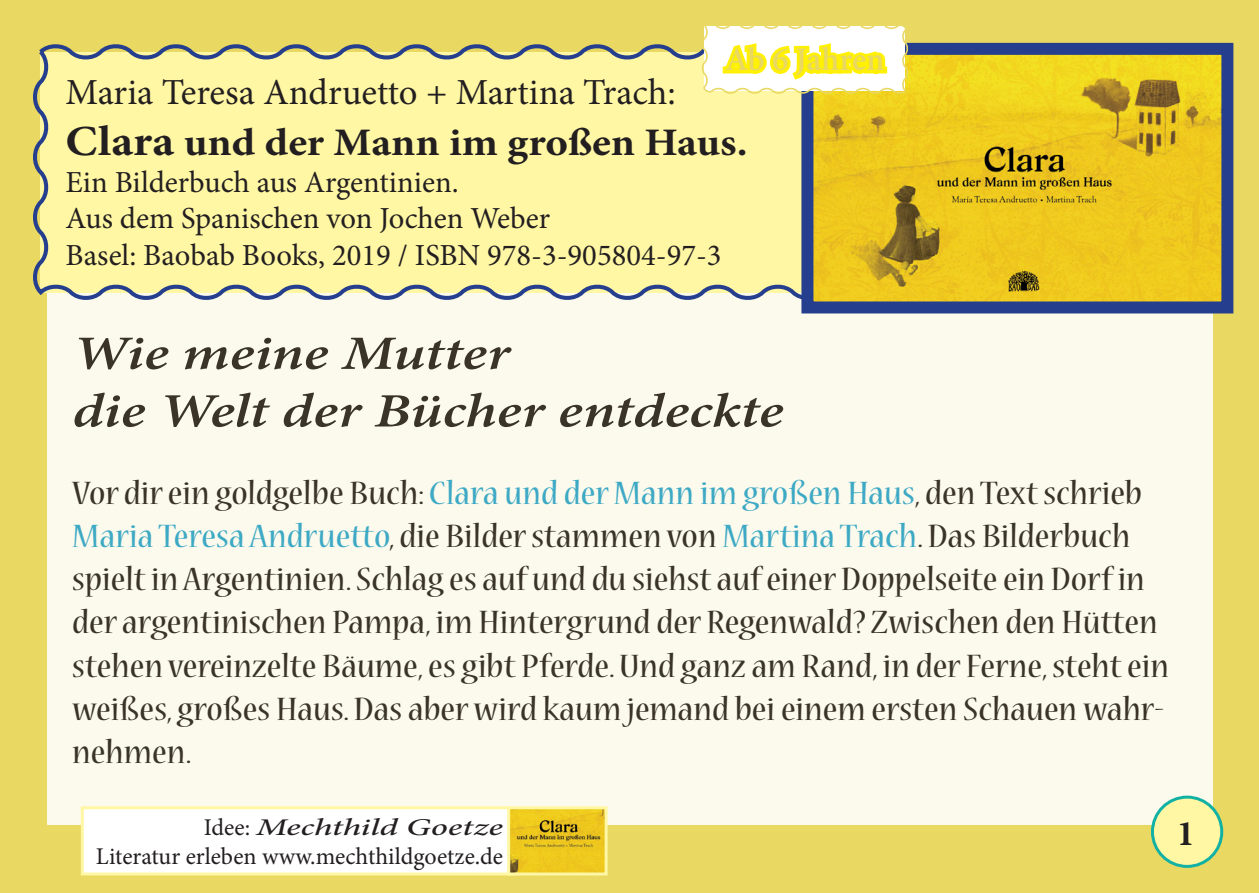
<style>
.page{position:relative;width:1259px;height:893px;background:#e9d862}
.page>*{position:absolute;margin:0;border:0;box-sizing:border-box;transform-origin:0 0}
.t1{font:italic 600 48px/57.6px "Minion Pro";letter-spacing:-.005em;color:#231f20;scale:1.25 1}
.t2{font:700 39px "Minion Pro";letter-spacing:-.005em;color:#231f20;scale:1.1 1}
.t3{font:36.6px "Minion Pro";color:#231f20}
.t4{font:condensed 36px/43.2px "Nueva Std";color:#231f20;scale:1.25 1}
.t5{font:700 36px "Minion Pro";color:#231f20}
.t6{font:600 33px "Minion Pro";letter-spacing:-.005em;color:#e9d862}
.t7{font:30.6px/36.6px "Minion Pro";color:#231f20}
.t8{font:24px/28.8px "Minion Pro";color:#231f20;text-align:right}
.s1{font-size:42.9px}
.s2{color:#29a4d2}
.s3{font-weight:500;font-style:italic}
</style>
<div class="page">
<div style="left:47px;top:68px;width:1165px;height:757px;background:#fcfaed"></div>
<div style="left:1152px;top:797px;width:69px;height:69px;background:#fff7a4;border-radius:50%"></div>
<div style="left:1151px;top:796px;width:72px;height:72px;border:3px solid #13b1a4;border-radius:50%"></div>
<svg style="left:33px;top:42px;width:1194px;height:258px;background:#f4eda2"></svg>
<img style="left:814px;top:56px;width:406px;height:244px">
<div style="left:801px;top:43px;width:432px;height:270px;border:12px solid #253f8e"></div>
<div style="left:82px;top:808px;width:431px;height:66px;background:#fff"></div>
<div style="left:81px;top:806px;width:433px;height:69px;border:3px solid #fff7a4"></div>
<img style="left:511px;top:810px;width:92px;height:61px">
<div style="left:507px;top:806px;width:100px;height:69px;border:3px solid #fff7a4"></div>
<svg style="left:699px;top:26px;width:211px;height:70px;background:#fbf5ad"></svg>
<p class="t6" style="left:725px;top:37px;width:161px">Ab 6 Jahren</p>
<p class="t3" style="left:66px;top:67px;width:612px">Maria Teresa Andruetto + Martina Trach:</p>
<p class="t2" style="left:66px;top:115px;width:621px"><span class="s1">Clara</span> und der Mann im großen Haus.</p>
<p class="t7" style="left:66px;top:164px;width:657px">Ein Bilderbuch aus Argentinien.<br>Aus dem Spanischen von Jochen Weber<br>Basel: Baobab Books, 2019 / ISBN 978-3-905804-97-3</p>
<h1 class="t1" style="left:72px;top:324px;width:570px">Wie meine Mutter<br>die Welt der Bücher entdeckte</h1>
<p class="t4" style="left:72px;top:473px;width:879px">Vor dir ein goldgelbe Buch: <span class="s2">Clara und der Mann im großen Haus</span>, den Text schrieb <span class="s2">Maria Teresa Andruetto</span>, die Bilder stammen von <span class="s2">Martina Trach</span>. Das Bilderbuch spielt in Argentinien. Schlag es auf und du siehst auf einer Doppelseite ein Dorf in der argentinischen Pampa, im Hintergrund der Regenwald? Zwischen den Hütten stehen vereinzelte Bäume, es gibt Pferde. Und ganz am Rand, in der Ferne, steht ein weißes, großes Haus. Das aber wird kaum jemand bei einem ersten Schauen wahr&shy;nehmen.</p>
<p class="t8" style="left:96px;top:813px;width:409px">Idee: <span class="s3">Mechthild Goetze<br></span>Literatur erleben www.mechthildgoetze.de</p>
<p class="t5" style="left:1177px;top:808px;width:19px">1</p>
</div>
